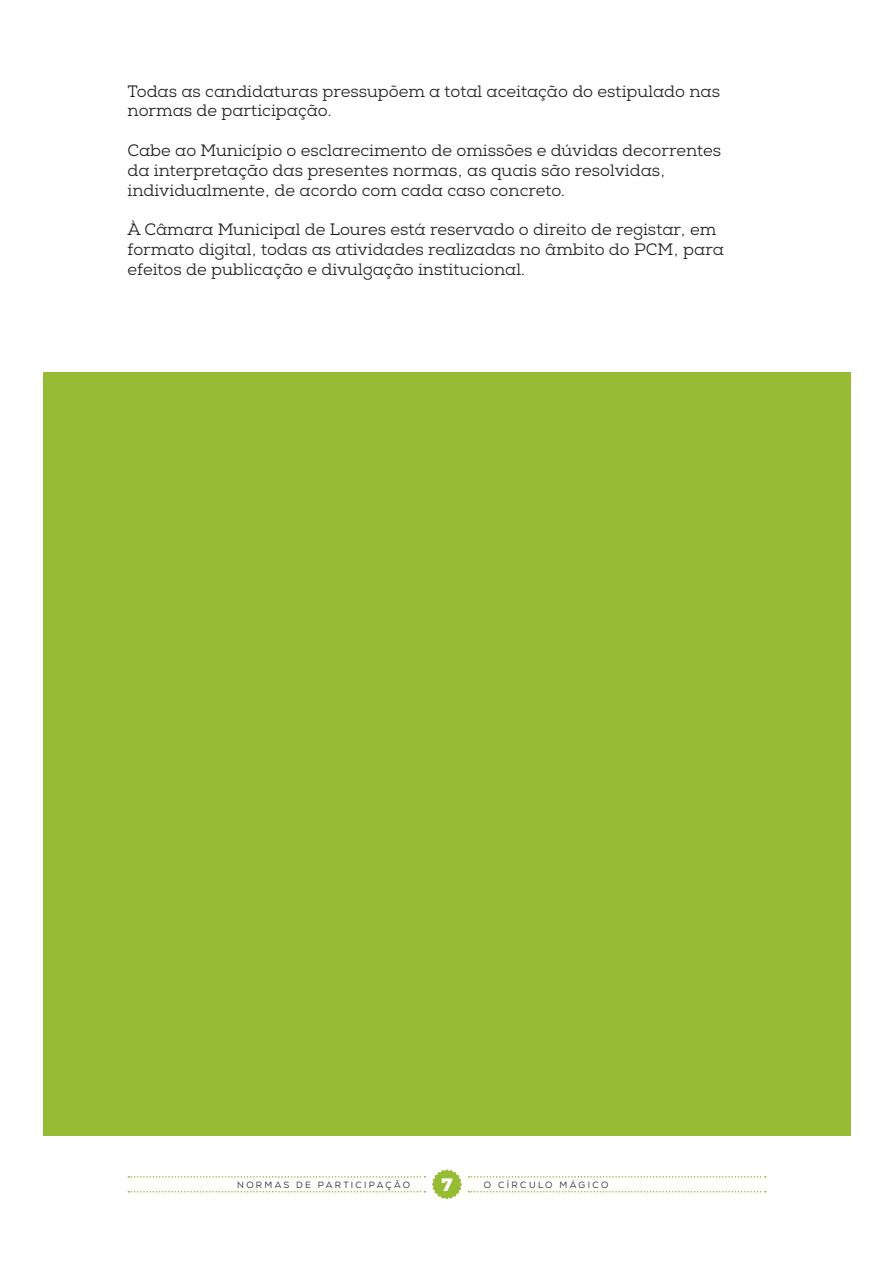
<style>
.page{position:relative;width:893px;height:1263px;background:#fff}
.page>*{position:absolute;margin:0;border:0;box-sizing:border-box;transform-origin:0 0}
.t1{font:900 18px "Nexa Slab";color:#fff}
.t2{font:16.5px/19.8px "Nexa Slab";color:#231f20}
.t3{font:9px "Nexa";letter-spacing:.25em;color:#231f20}
</style>
<div class="page">
<svg style="left:128px;top:1176px;width:297px;height:1px"></svg>
<svg style="left:128px;top:1191px;width:297px;height:1px"></svg>
<svg style="left:468px;top:1176px;width:298px;height:1px"></svg>
<svg style="left:468px;top:1191px;width:298px;height:1px"></svg>
<svg style="left:432px;top:1169px;width:30px;height:30px"></svg>
<div style="left:43px;top:372px;width:808px;height:763px;background:#96bc33"></div>
<p class="t2" style="left:128px;top:81px;width:594px">Todas as candidaturas pressupõem a total aceitação do estipulado nas normas de participação.</p>
<p class="t2" style="left:128px;top:141px;width:595px">Cabe ao Município o esclarecimento de omissões e dúvidas decorrentes da interpretação das presentes normas, as quais são resolvidas, individualmente, de acordo com cada caso concreto.</p>
<p class="t2" style="left:128px;top:220px;width:598px">À Câmara Municipal de Loures está reservado o direito de registar, em formato digital, todas as atividades realizadas no âmbito do PCM, para efeitos de publicação e divulgação institucional.</p>
<p class="t3" style="left:237px;top:1179px;width:174px">NORMAS DE PARTICIPAÇÃO</p>
<p class="t1" style="left:441px;top:1173px;width:13px">7</p>
<p class="t3" style="left:484px;top:1179px;width:126px">O CÍRCULO MÁGICO</p>
</div>
